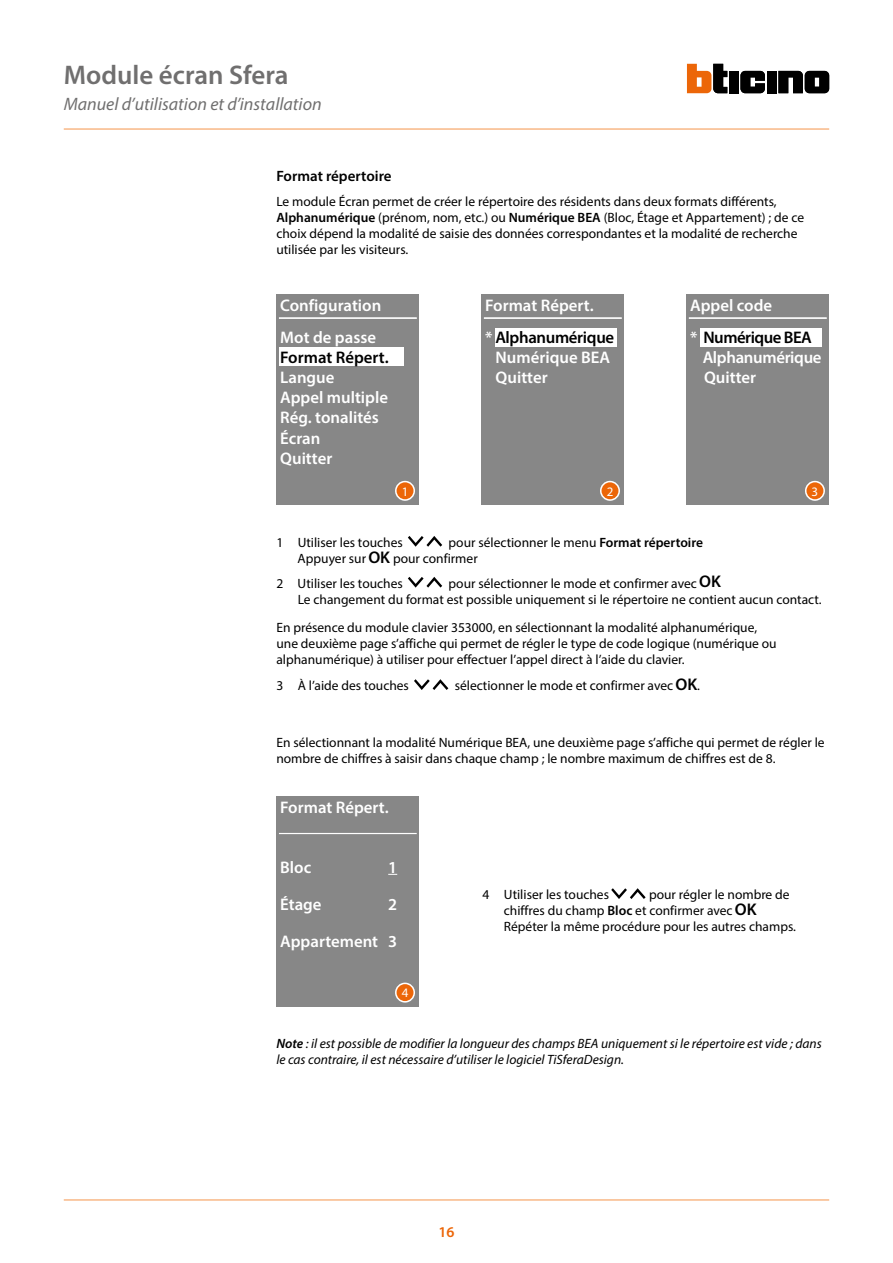
<style>
.page{position:relative;width:893px;height:1263px;background:#fff}
.page>*{position:absolute;margin:0;border:0;box-sizing:border-box;transform-origin:0 0}
.t1{font:600 27px "Myriad Pro";color:#706f6f}
.t2{font:italic 18px "Myriad Pro";color:#706f6f}
.t3{font:600 16.8px/20.1px "Myriad Pro";color:#fff}
.t4{font:600 16.8px/31.7px "Myriad Pro";letter-spacing:-.02em;color:#fff}
.t5{font:600 16.8px/31.7px "Myriad Pro";letter-spacing:-.03em;color:#000}
.t6{font:600 16.8px "Myriad Pro";letter-spacing:-.005em;color:#000}
.t7{font:600 15px "Myriad Pro";color:#000}
.t8{font:600 15px "Myriad Pro";color:#ec6608}
.t9{font:13.5px/16.2px "Myriad Pro";color:#000}
.t10{font:italic 13.5px/16.2px "Myriad Pro";color:#000}
.t11{font:13.05px "Myriad Pro";color:#fff}
.s1{font-weight:600}
.s2{color:#000}
.s3{color:#fff}
.s4{font-weight:600;font-size:16.95px}
</style>
<div class="page">
<hr style="left:64px;top:128px;width:765px;height:2px;background:#f8b887">
<hr style="left:64px;top:1199px;width:765px;height:2px;background:#f8b887">
<svg style="left:740px;top:71px;width:25px;height:22px"></svg>
<div style="left:767px;top:71px;width:10px;height:22px;background:#000"></div>
<div style="left:729px;top:71px;width:10px;height:22px;background:#000"></div>
<svg style="left:687px;top:64px;width:40px;height:29px"></svg>
<svg style="left:778px;top:71px;width:51px;height:22px"></svg>
<div style="left:276px;top:294px;width:143px;height:211px;background:#878787"></div>
<hr style="left:279px;top:317px;width:138px;height:2px;background:#fff">
<div style="left:279px;top:348px;width:124px;height:18px;background:#fff"></div>
<svg style="left:395px;top:481px;width:20px;height:20px"></svg>
<div style="left:397px;top:482px;width:16px;height:17px;background:#ec6608;border-radius:50%"></div>
<div style="left:481px;top:294px;width:143px;height:211px;background:#878787"></div>
<hr style="left:484px;top:317px;width:138px;height:2px;background:#fff">
<div style="left:495px;top:328px;width:122px;height:19px;background:#fff"></div>
<svg style="left:600px;top:481px;width:20px;height:20px"></svg>
<div style="left:601px;top:482px;width:17px;height:17px;background:#ec6608;border-radius:50%"></div>
<div style="left:686px;top:294px;width:143px;height:211px;background:#878787"></div>
<hr style="left:689px;top:317px;width:138px;height:2px;background:#fff">
<div style="left:700px;top:328px;width:122px;height:19px;background:#fff"></div>
<svg style="left:805px;top:481px;width:20px;height:20px"></svg>
<div style="left:806px;top:482px;width:17px;height:17px;background:#ec6608;border-radius:50%"></div>
<svg style="left:408px;top:536px;width:34px;height:11px"></svg>
<svg style="left:408px;top:577px;width:34px;height:11px"></svg>
<div style="left:276px;top:796px;width:143px;height:211px;background:#878787"></div>
<hr style="left:279px;top:833px;width:138px;height:1px;background:#fff">
<svg style="left:395px;top:982px;width:20px;height:20px"></svg>
<div style="left:397px;top:984px;width:16px;height:17px;background:#ec6608;border-radius:50%"></div>
<svg style="left:611px;top:888px;width:35px;height:11px"></svg>
<svg style="left:414px;top:679px;width:34px;height:11px"></svg>
<h1 class="t1" style="left:64px;top:58px;width:226px">Module écran Sfera</h1>
<h2 class="t2" style="left:64px;top:93px;width:259px">Manuel d’utilisation et d’installation</h2>
<p class="t7" style="left:276px;top:166px;width:117px">Format répertoire</p>
<p class="t9" style="left:276px;top:193px;width:529px">Le module Écran permet de créer le répertoire des résidents dans deux formats différents, <span class="s1">Alphanumérique</span> (prénom, nom, etc.) ou <span class="s1">Numérique BEA</span> (Bloc, Étage et Appartement) ; de ce choix dépend la modalité de saisie des données correspondantes et la modalité de recherche utilisée par les visiteurs.</p>
<p class="t3" style="left:280px;top:289px;width:103px;line-height:31.7px">Configuration<br>Mot de passe</p>
<p class="t6" style="left:280px;top:347px;width:110px">Format Répert.</p>
<p class="t3" style="left:280px;top:367px;width:109px">Langue<br>Appel multiple<br>Rég. tonalités<br>Écran<br>Quitter</p>
<p class="t11" style="left:402px;top:483px;width:8px">1</p>
<p class="t4" style="left:485px;top:289px;width:131px">Format Répert.<br>* <span class="s2">Alphanumérique</span></p>
<p class="t3" style="left:496px;top:347px;width:116px">Numérique BEA<br>Quitter</p>
<p class="t11" style="left:607px;top:483px;width:8px">2</p>
<p class="t5" style="left:690px;top:289px;width:123px"><span class="s3">Appel code<br>*</span> Numérique BEA</p>
<p class="t4" style="left:703px;top:347px;width:120px;line-height:20.1px">Alphanumérique<br>Quitter</p>
<p class="t11" style="left:812px;top:483px;width:8px">3</p>
<p class="t9" style="left:276px;top:534px;width:128px">1 Utiliser les touches</p>
<p class="t9" style="left:298px;top:534px;width:407px;text-indent:151px">pour sélectionner le menu <span class="s1">Format répertoire<br></span>Appuyer sur <span class="s4">OK</span> pour confirmer</p>
<p class="t9" style="left:276px;top:575px;width:128px">2 Utiliser les touches</p>
<p class="t9" style="left:298px;top:575px;width:525px;text-indent:151px">pour sélectionner le mode et confirmer avec <span class="s4">OK<br></span>Le changement du format est possible uniquement si le répertoire ne contient aucun contact.</p>
<p class="t9" style="left:276px;top:619px;width:502px">En présence du module clavier 353000, en sélectionnant la modalité alphanumérique, une deuxième page s’affiche qui permet de régler le type de code logique (numérique ou alphanumérique) à utiliser pour effectuer l’appel direct à l’aide du clavier.</p>
<p class="t9" style="left:276px;top:677px;width:134px">3 À l’aide des touches</p>
<p class="t9" style="left:455px;top:677px;width:247px">sélectionner le mode et confirmer avec <span class="s4">OK</span>.</p>
<p class="t9" style="left:276px;top:734px;width:550px">En sélectionnant la modalité Numérique BEA, une deuxième page s’affiche qui permet de régler le nombre de chiffres à saisir dans chaque champ ; le nombre maximum de chiffres est de 8.</p>
<p class="t3" style="left:280px;top:797px;width:110px">Format Répert.</p>
<p class="t3" style="left:280px;top:856px;width:33px">Bloc</p>
<p class="t3" style="left:388px;top:856px;width:11px">1</p>
<p class="t3" style="left:280px;top:893px;width:43px">Étage</p>
<p class="t3" style="left:280px;top:885px;width:119px;line-height:36.9px;text-align:right">2<br>Appartement 3</p>
<p class="t11" style="left:402px;top:985px;width:8px">4</p>
<p class="t9" style="left:483px;top:886px;width:128px">4 Utiliser les touches</p>
<p class="t9" style="left:504px;top:886px;width:294px;text-indent:145px">pour régler le nombre de chiffres du champ <span class="s1">Bloc</span> et confirmer avec <span class="s4">OK<br></span>Répéter la même procédure pour les autres champs.</p>
<p class="t10" style="left:276px;top:1035px;width:547px"><span class="s1">Note</span> : il est possible de modifier la longueur des champs BEA uniquement si le répertoire est vide ; dans le cas contraire, il est nécessaire d’utiliser le logiciel TiSferaDesign.</p>
<p class="t8" style="left:438px;top:1222px;width:18px">16</p>
</div>
